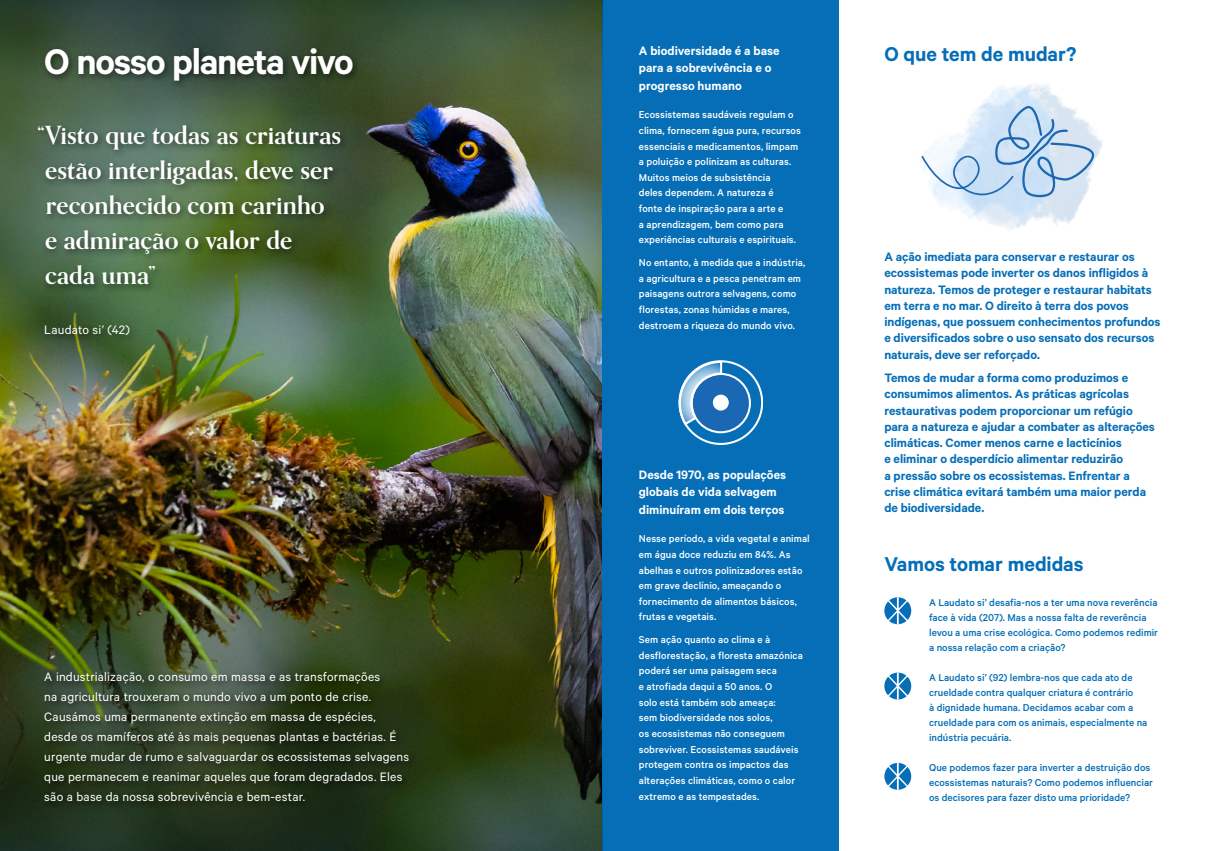
<style>
.page{position:relative;width:1205px;height:851px;background:#fff}
.page>*{position:absolute;margin:0;border:0;box-sizing:border-box;transform-origin:0 0}
.Main_title_left{font:600 40px "Calibre";letter-spacing:-.03em;color:#fff}
.Quote_Encyclical{font:700 25px/35px "Orpheus Pro";letter-spacing:.005em;color:#fff}
.Main_titles_right{font:600 22.5px "Calibre";letter-spacing:-.005em;color:#056eb7}
.What_Can_We_do_parag{font:600 13.75px/16.2px "Calibre";letter-spacing:-.005em;color:#056eb7}
.Intro_left{font:13.75px/20px "Calibre";letter-spacing:.015em;color:#fff}
.Titles_Facts{font:600 13.75px/17.5px "Calibre";color:#fff}
.Reference{font:13.75px "Calibre";letter-spacing:.015em;color:#fff}
.Copy_Facts{font:500 11.25px/15.6px "Calibre";letter-spacing:.005em;color:#fff}
.Questions{font:500 11.25px/15px "Calibre";color:#056eb7}
</style>
<div class="page">
<img style="left:0;top:127px;width:602px;height:577px">
<div style="left:602px;top:0;width:237px;height:850px;background:#056eb7"></div>
<svg style="left:0;top:0;width:602px;height:127px;background:#41563e"></svg>
<svg style="left:0;top:704px;width:602px;height:146px;background:#25371e"></svg>
<div style="left:679px;top:360px;width:84px;height:85px;border:2px solid #fff;border-radius:50%"></div>
<div style="left:692px;top:374px;width:58px;height:58px;background:#1a68b3;border-radius:50%"></div>
<div style="left:691px;top:373px;width:60px;height:60px;border:2px solid #fff;border-radius:50%"></div>
<svg style="left:712px;top:394px;width:17px;height:17px"></svg>
<div style="left:711px;top:393px;width:19px;height:19px;border:1px solid #1268b1;border-radius:50%"></div>
<svg style="left:679px;top:360px;width:44px;height:66px"></svg>
<div style="left:41px;top:668px;width:376px;height:142px;background:#000;opacity:.75"></div>
<div style="left:41px;top:321px;width:98px;height:22px;background:#000;opacity:.5"></div>
<div style="left:34px;top:121px;width:315px;height:172px;background:#000;opacity:.5"></div>
<div style="left:41px;top:44px;width:321px;height:46px;background:#000;opacity:.5"></div>
<svg style="left:884px;top:597px;width:27px;height:27px"></svg>
<svg style="left:884px;top:672px;width:27px;height:27px"></svg>
<svg style="left:884px;top:762px;width:27px;height:27px"></svg>
<img style="left:938px;top:83px;width:165px;height:148px">
<svg style="left:920px;top:105px;width:175px;height:96px"></svg>
<p class="Main_title_left" style="left:44px;top:38px;width:311px">O nosso planeta vivo</p>
<p class="Quote_Encyclical" style="left:38px;top:117px;width:305px">“Visto que todas as criaturas estão interligadas, deve ser reconhecido com carinho<br>e admiração o valor de<br>cada uma”</p>
<p class="Reference" style="left:44px;top:322px;width:87px">Laudato si’ (42)</p>
<p class="Intro_left" style="left:44px;top:666px;width:366px">A industrialização, o consumo em massa e as transformações<br>na agricultura trouxeram o mundo vivo a um ponto de crise.<br>Causámos uma permanente extinção em massa de espécies, desde os mamíferos até às mais pequenas plantas e bactérias. É urgente mudar de rumo e salvaguardar os ecossistemas selvagens que permanecem e reanimar aqueles que foram degradados. Eles são a base da nossa sobrevivência e bem-estar.</p>
<p class="Titles_Facts" style="left:639px;top:41px;width:142px">A biodiversidade é a base para a sobrevivência e o progresso humano</p>
<p class="Copy_Facts" style="left:639px;top:107px;width:163px">Ecossistemas saudáveis regulam o clima, fornecem água pura, recursos essenciais e medicamentos, limpam a poluição e polinizam as culturas.<br>Muitos meios de subsistência<br>deles dependem. A natureza é<br>fonte de inspiração para a arte e<br>a aprendizagem, bem como para experiências culturais e espirituais.</p>
<p class="Copy_Facts" style="left:639px;top:254px;width:168px">No entanto, à medida que a indústria, a agricultura e a pesca penetram em paisagens outrora selvagens, como florestas, zonas húmidas e mares, destroem a riqueza do mundo vivo.</p>
<p class="Titles_Facts" style="left:639px;top:465px;width:149px">Desde 1970, as populações globais de vida selvagem diminuíram em dois terços</p>
<p class="Copy_Facts" style="left:639px;top:530px;width:172px">Nesse período, a vida vegetal e animal em água doce reduziu em 84%. As abelhas e outros polinizadores estão em grave declínio, ameaçando o fornecimento de alimentos básicos, frutas e vegetais.</p>
<p class="Copy_Facts" style="left:639px;top:631px;width:166px">Sem ação quanto ao clima e à desflorestação, a floresta amazónica poderá ser uma paisagem seca<br>e atrofiada daqui a 50 anos. O<br>solo está também sob ameaça:<br>sem biodiversidade nos solos,<br>os ecossistemas não conseguem sobreviver. Ecossistemas saudáveis protegem contra os impactos das alterações climáticas, como o calor extremo e as tempestades.</p>
<p class="Main_titles_right" style="left:884px;top:41px;width:193px">O que tem de mudar?</p>
<p class="What_Can_We_do_parag" style="left:884px;top:248px;width:278px">A ação imediata para conservar e restaurar os ecossistemas pode inverter os danos infligidos à natureza. Temos de proteger e restaurar habitats em terra e no mar. O direito à terra dos povos indígenas, que possuem conhecimentos profundos e diversificados sobre o uso sensato dos recursos naturais, deve ser reforçado.</p>
<p class="What_Can_We_do_parag" style="left:884px;top:369px;width:272px">Temos de mudar a forma como produzimos e consumimos alimentos. As práticas agrícolas restaurativas podem proporcionar um refúgio para a natureza e ajudar a combater as alterações climáticas. Comer menos carne e lacticínios<br>e eliminar o desperdício alimentar reduzirão<br>a pressão sobre os ecossistemas. Enfrentar a crise climática evitará também uma maior perda de biodiversidade.</p>
<p class="Main_titles_right" style="left:884px;top:551px;width:201px">Vamos tomar medidas</p>
<p class="Questions" style="left:929px;top:594px;width:230px">A Laudato si’ desafia-nos a ter uma nova reverência face à vida (207). Mas a nossa falta de reverência levou a uma crise ecológica. Como podemos redimir a nossa relação com a criação?</p>
<p class="Questions" style="left:929px;top:669px;width:220px">A Laudato si’ (92) lembra-nos que cada ato de crueldade contra qualquer criatura é contrário<br>à dignidade humana. Decidamos acabar com a crueldade para com os animais, especialmente na indústria pecuária.</p>
<p class="Questions" style="left:929px;top:759px;width:225px">Que podemos fazer para inverter a destruição dos ecossistemas naturais? Como podemos influenciar os decisores para fazer disto uma prioridade?</p>
</div>
